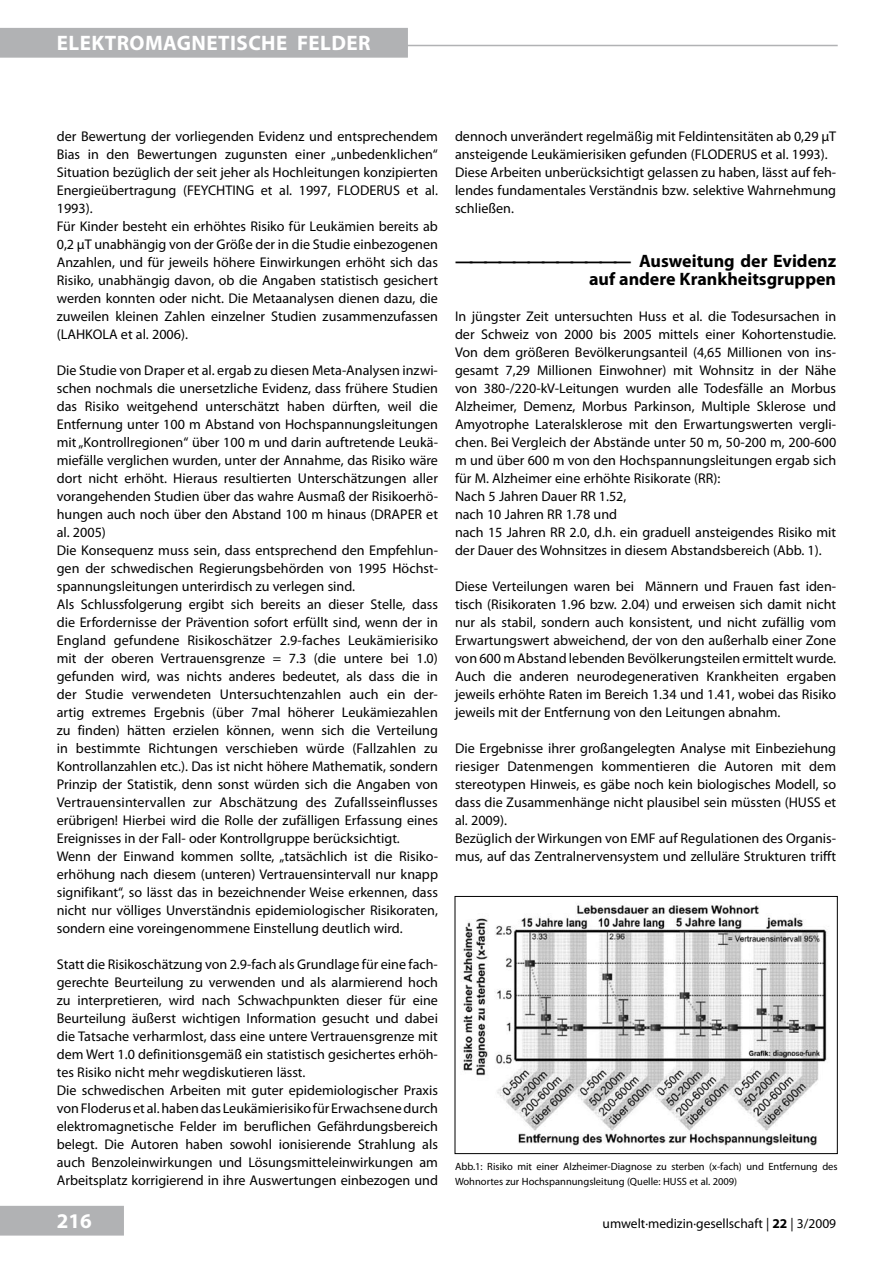
<style>
.page{position:relative;width:893px;height:1263px;background:#fff}
.page>*{position:absolute;margin:0;border:0;box-sizing:border-box;transform-origin:0 0}
.t1{font:700 21px "Myriad Pro";letter-spacing:.02em;color:#fff}
.t2{font:700 18px/18px "Myriad Pro";color:#000;text-align:right}
.t3{font:14.1px/18px "Myriad Pro";color:#000}
.t4{font:13.5px "Myriad Pro";color:#000}
.t5{font:10.5px/15px "Myriad Pro";color:#000}
.s1{color:#b1b2b4}
.s2{font-weight:700}
</style>
<div class="page">
<hr style="left:55px;top:45px;width:783px;height:1px;background:#b1b2b4">
<div style="left:0;top:1206px;width:124px;height:29px;background:#b1b2b4"></div>
<div style="left:0;top:28px;width:408px;height:30px;background:#b1b2b4"></div>
<img style="left:461px;top:903px;width:366px;height:243px">
<div style="left:455px;top:896px;width:383px;height:258px;border:1px solid #000"></div>
<h1 class="t1" style="left:57px;top:29px;width:353px">elektromagnetische felder <span class="s1">......</span></h1>
<p class="t3" style="left:57px;top:127px;width:383px">der Bewertung der vorliegenden Evidenz und entsprechendem Bias in den Bewertungen zugunsten einer „unbedenklichen“ Si-tua-tion bezüglich der seit jeher als Hochleitungen konzipierten Energie--übertragung (FEYCHTING et al. 1997, FLODERUS et al.<br>1993).<br>Für Kinder besteht ein erhöhtes Risiko für Leukämien bereits ab 0,2 µT unabhängig von der Größe der in die Studie einbezogenen Anzahlen, und für jeweils höhere Einwirkungen erhöht sich das Risiko, unabhängig davon, ob die Angaben statistisch gesichert werden konnten oder nicht. Die Metaanalysen dienen dazu, die zuweilen kleinen Zahlen einzelner Studien zusammenzufassen (LAHKOLA et al. 2006).</p>
<p class="t3" style="left:57px;top:361px;width:383px">Die Studie von Draper et al. ergab zu diesen Meta-Analysen inzwi&shy;schen nochmals die unersetzliche Evidenz, dass frühere Studien das Risiko weitgehend unterschätzt haben dürften, weil die Entfernung unter 100 m Abstand von Hochspannungsleitungen mit „Kontrollregionen“ über 100 m und darin auftretende Leu- kä&shy;mie-fälle verglichen wurden, unter der Annahme, das Risiko wäre dort nicht erhöht. Hieraus resultierten Unterschätzungen aller vorangehenden Studien über das wahre Ausmaß der Risiko-erhö&shy;hun-gen auch noch über den Abstand 100 m hinaus (DRAPER et al. 2005)<br>Die Konsequenz muss sein, dass entsprechend den Empfehlun&shy;gen der schwedischen Regierungsbehörden von 1995 Höchst&shy;spannungs-leitungen unterirdisch zu verlegen sind.<br>Als Schlussfolgerung ergibt sich bereits an dieser Stelle, dass die Erfordernisse der Prävention sofort erfüllt sind, wenn der in England gefundene Risikoschätzer 2.9-faches Leukämierisiko mit der oberen Vertrauensgrenze = 7.3 (die untere bei 1.0) gefunden wird, was nichts anderes bedeutet, als dass die in der Studie verwendeten Untersuchtenzahlen auch ein der&shy;artig extremes Ergebnis (über 7mal höherer Leukämiezahlen zu finden) hätten erzielen können, wenn sich die Verteilung in bestimmte Richtungen verschieben würde (Fallzahlen zu Kontrollanzahlen etc.). Das ist nicht höhere Mathematik, sondern Prinzip der Statistik, denn sonst würden sich die Angaben von Vertrauensintervallen zur Abschätzung des Zufallsseinflusses erübrigen! Hierbei wird die Rolle der zufälligen Erfassung eines Ereignisses in der Fall- oder Kontrollgruppe berücksichtigt.<br>Wenn der Einwand kommen sollte, „tatsächlich ist die Risiko&shy;erhöhung nach diesem (unteren) Vertrauensintervall nur knapp signifikant“, so lässt das in bezeichnender Weise erkennen, dass nicht nur völliges Unverständnis epidemiologischer Risikoraten, sondern eine voreingenommene Einstellung deutlich wird.</p>
<p class="t3" style="left:57px;top:955px;width:383px">Statt die Risikoschätzung von 2.9-fach als Grundlage für eine fach&shy;gerechte Beurteilung zu verwenden und als alarmierend hoch zu interpretieren, wird nach Schwachpunkten dieser für eine Beurteilung äußerst wichtigen Information gesucht und dabei die Tatsache verharmlost, dass eine untere Vertrauensgrenze mit dem Wert 1.0 definitionsgemäß ein statistisch gesichertes erhöh&shy;tes Risiko nicht mehr wegdiskutieren lässt.<br>Die schwedischen Arbeiten mit guter epidemiologischer Praxis von Floderus et al. haben das Leukämierisiko für Erwachsene durch elektromagnetische Felder im beruflichen Gefährdungsbereich belegt. Die Autoren haben sowohl ionisierende Strahlung als auch Benzoleinwirkungen und Lösungsmitteleinwirkungen am Arbeitsplatz korrigierend in ihre Auswertungen einbezogen und</p>
<p class="t3" style="left:455px;top:127px;width:383px">dennoch unverändert regelmäßig mit Feldintensitäten ab 0,29 µT ansteigende Leukämierisiken gefunden (FLODERUS et al. 1993).<br>Diese Arbeiten unberücksichtigt gelassen zu haben, lässt auf feh&shy;lendes fundamentales Verständnis bzw. selektive Wahrnehmung schließen.</p>
<p class="t2" style="left:455px;top:251px;width:383px">———————————— Ausweitung der Evidenz auf andere Krankheitsgruppen</p>
<p class="t3" style="left:455px;top:307px;width:383px">In jüngster Zeit untersuchten Huss et al. die Todesursachen in der Schweiz von 2000 bis 2005 mittels einer Kohortenstudie.<br>Von dem größeren Bevölkerungsanteil (4,65 Millionen von ins&shy;gesamt 7,29 Millionen Einwohner) mit Wohnsitz in der Nähe von 380-/220-kV-Leitungen wurden alle Todesfälle an Morbus Alzheimer, Demenz, Morbus Parkinson, Multiple Sklerose und Amyotrophe Lateralsklerose mit den Erwartungswerten vergli&shy;chen. Bei Vergleich der Abstände unter 50 m, 50-200 m, 200-600 m und über 600 m von den Hochspannungsleitungen ergab sich für M. Alzheimer eine erhöhte Risikorate (RR):<br>Nach 5 Jahren Dauer RR 1.52,<br>nach 10 Jahren RR 1.78 und<br>nach 15 Jahren RR 2.0, d.h. ein graduell ansteigendes Risiko mit der Dauer des Wohnsitzes in diesem Abstandsbereich (Abb. 1).</p>
<p class="t3" style="left:455px;top:577px;width:383px;text-align:justify">Diese Verteilungen waren bei Männern und Frauen fast iden&shy;tisch (Risikoraten 1.96 bzw. 2.04) und erweisen sich damit nicht nur als stabil, sondern auch konsistent, und nicht zufällig vom Erwartungswert abweichend, der von den außerhalb einer Zone von 600 m Abstand lebenden Bevölkerungsteilen ermittelt wurde.<br>Auch die anderen neurodegenerativen Krankheiten ergaben jeweils erhöhte Raten im Bereich 1.34 und 1.41, wobei das Risiko jeweils mit der Entfernung von den Leitungen abnahm.</p>
<p class="t3" style="left:455px;top:739px;width:383px">Die Ergebnisse ihrer großangelegten Analyse mit Einbeziehung riesiger Datenmengen kommentieren die Autoren mit dem stereo-typen Hinweis, es gäbe noch kein biologisches Modell, so dass die Zusammenhänge nicht plausibel sein müssten (HUSS et al. 2009).<br>Bezüglich der Wirkungen von EMF auf Regulationen des Organis&shy;mus, auf das Zentralnervensystem und zelluläre Strukturen trifft</p>
<p class="t5" style="left:455px;top:1158px;width:384px">Abb.1: Risiko mit einer Alzheimer-Diagnose zu sterben (x-fach) und Entfernung des<br>Wohnortes zur Hochspannungsleitung (Quelle: HUSS et al. 2009)</p>
<p class="t4" style="left:603px;top:1215px;width:235px">umwelt·medizin·gesellschaft | <span class="s2">22</span> | 3/2009</p>
</div>
